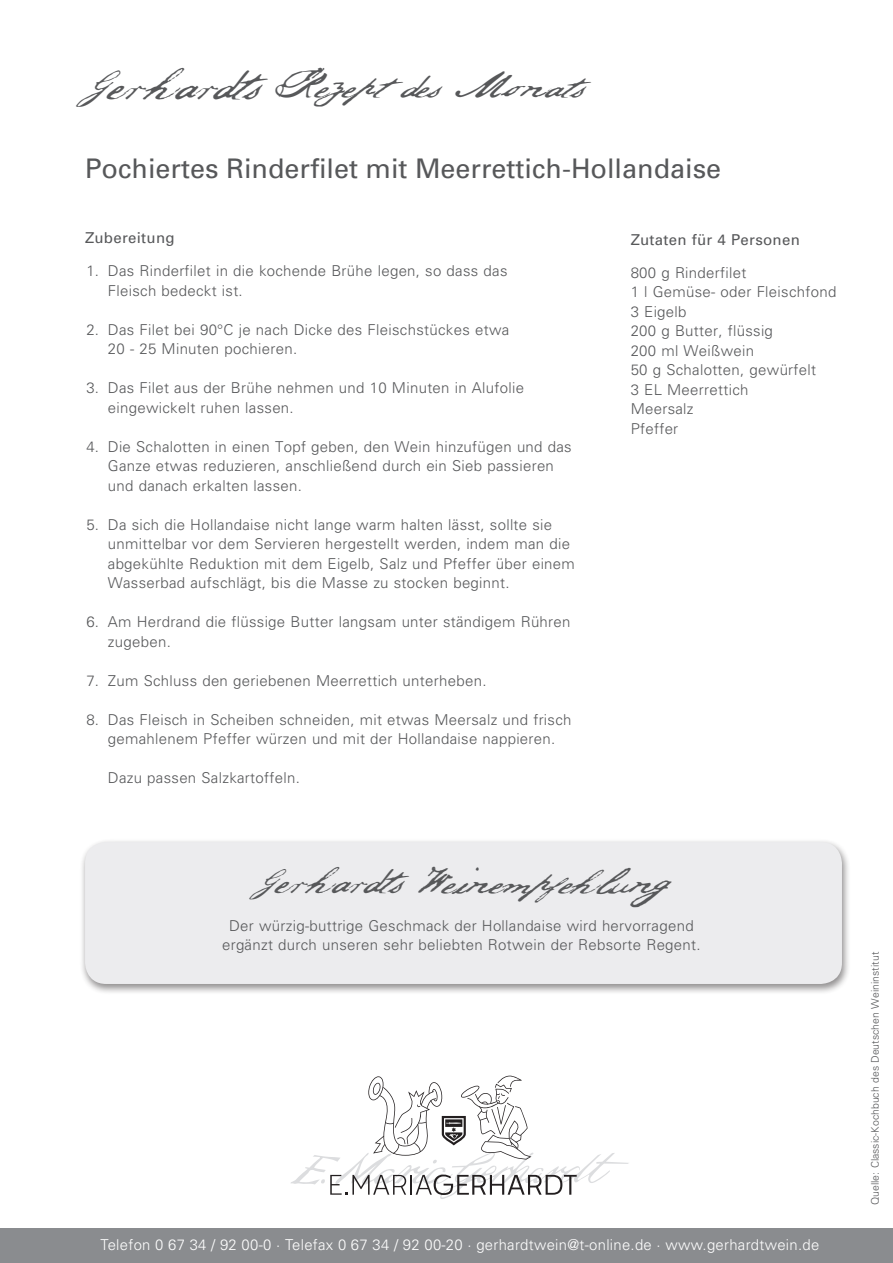
<style>
.page{position:relative;width:893px;height:1263px;background:#fff}
.page>*{position:absolute;margin:0;border:0;box-sizing:border-box;transform-origin:0 0}
.t1{font:30px "Jefferson";color:#57585a}
.t2{font:27px "Univers";color:#57585a}
.t3{font:300 15px/19.5px "Univers";letter-spacing:.02em;color:#57585a}
.t4{font:300 15px "Univers";letter-spacing:.02em;color:#fff}
.t5{font:15px "Univers";letter-spacing:.02em;color:#57585a}
.t6{font:300 10.5px "Univers";color:#57585a}
.s1{font-size:39.6px}
.s2{font-size:33px}
</style>
<div class="page">
<div style="left:80px;top:838px;width:771px;height:157px;background:#231f20;opacity:.5"></div>
<div style="left:85px;top:842px;width:757px;height:142px;background:#ececee;border-radius:21px"></div>
<svg style="left:291px;top:1075px;width:338px;height:124px"></svg>
<div style="left:0;top:1229px;width:893px;height:34px;background:#8a8c8f"></div>
<h1 class="t1" style="left:85px;top:64px;width:509px"><span class="s1">Gerhardts</span> Rezeptdes Monats</h1>
<h2 class="t2" style="left:85px;top:153px;width:638px">Pochiertes Rinderfilet mit Meerrettich-Hollandaise</h2>
<p class="t5" style="left:85px;top:229px;width:91px">Zubereitung</p>
<p class="t3" style="left:86px;top:261px;width:14px">1.</p>
<p class="t3" style="left:86px;top:320px;width:14px">2.</p>
<p class="t3" style="left:86px;top:378px;width:14px">3.</p>
<p class="t3" style="left:86px;top:437px;width:14px">4.</p>
<p class="t3" style="left:86px;top:515px;width:14px">5.</p>
<p class="t3" style="left:86px;top:612px;width:14px">6.</p>
<p class="t3" style="left:86px;top:671px;width:14px">7.</p>
<p class="t3" style="left:86px;top:710px;width:14px">8.</p>
<p class="t3" style="left:108px;top:261px;width:401px">Das Rinderfilet in die kochende Brühe legen, so dass das<br>Fleisch bedeckt ist.</p>
<p class="t3" style="left:108px;top:320px;width:403px">Das Filet bei 90°C je nach Dicke des Fleischstückes etwa<br>20 - 25 Minuten pochieren.</p>
<p class="t3" style="left:108px;top:378px;width:418px">Das Filet aus der Brühe nehmen und 10 Minuten in Alufolie eingewickelt ruhen lassen.</p>
<p class="t3" style="left:108px;top:437px;width:465px">Die Schalotten in einen Topf geben, den Wein hinzufügen und das<br>Ganze etwas reduzieren, anschließend durch ein Sieb passieren und danach erkalten lassen.</p>
<p class="t3" style="left:108px;top:515px;width:468px">Da sich die Hollandaise nicht lange warm halten lässt, sollte sie unmittelbar vor dem Servieren hergestellt werden, indem man die abgekühlte Reduktion mit dem Eigelb, Salz und Pfeffer über einem Wasserbad aufschlägt, bis die Masse zu stocken beginnt.</p>
<p class="t3" style="left:108px;top:612px;width:464px">Am Herdrand die flüssige Butter langsam unter ständigem Rühren zugeben.</p>
<p class="t3" style="left:108px;top:671px;width:380px">Zum Schluss den geriebenen Meerrettich unterheben.</p>
<p class="t3" style="left:108px;top:710px;width:465px">Das Fleisch in Scheiben schneiden, mit etwas Meersalz und frisch gemahlenem Pfeffer würzen und mit der Hollandaise nappieren.</p>
<p class="t3" style="left:108px;top:768px;width:193px">Dazu passen Salzkartoffeln.</p>
<p class="t5" style="left:631px;top:231px;width:171px">Zutaten für 4 Personen</p>
<p class="t3" style="left:631px;top:263px;width:207px">800 g Rinderfilet<br>1 l Gemüse- oder Fleischfond<br>3 Eigelb<br>200 g Butter, flüssig<br>200 ml Weißwein<br>50 g Schalotten, gewürfelt<br>3 EL Meerrettich<br>Meersalz<br>Pfeffer</p>
<h1 class="t1" style="left:257px;top:860px;width:440px"><span class="s2">Gerhardts</span> Weinempfehlung</h1>
<p class="t3" style="left:222px;top:916px;width:480px;text-align:center">Der würzig-buttrige Geschmack der Hollandaise wird hervorragend ergänzt durch unseren sehr beliebten Rotwein der Rebsorte Regent.</p>
<p class="t4" style="left:101px;top:1235px;width:720px">Telefon 0 67 34 / 92 00-0 · Telefax 0 67 34 / 92 00-20 · gerhardtwein@t-online.de · www.gerhardtwein.de</p>
<p class="t6" style="left:869px;top:1205px;width:255px;rotate:-90deg">Quelle: Classic-Kochbuch des Deutschen Weininstitut</p>
</div>
